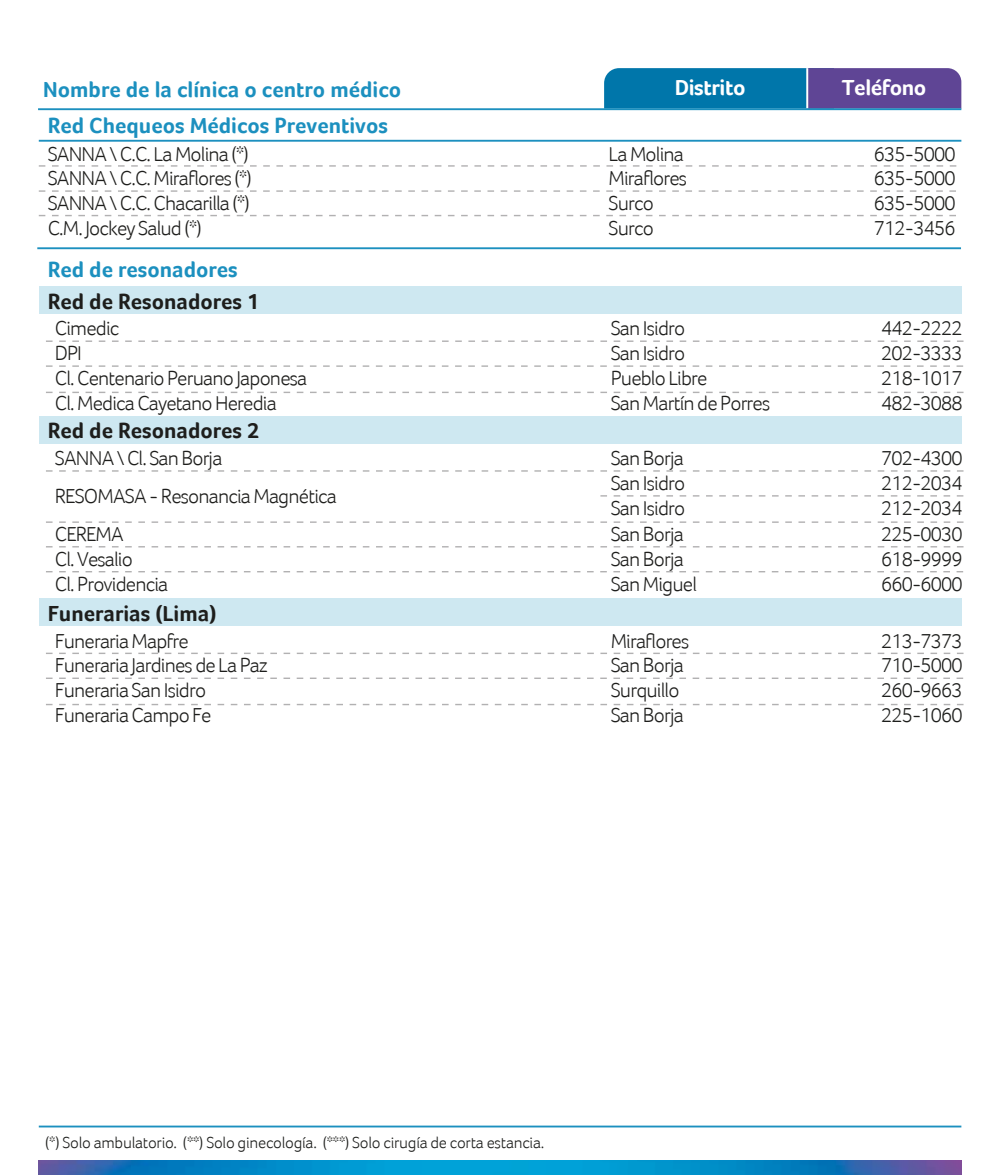
<style>
.page{position:relative;width:1000px;height:1175px;background:#fff}
.page>*{position:absolute;margin:0;border:0;box-sizing:border-box;transform-origin:0 0}
.t1{font:700 22.38px "Foco";color:#1c90bf}
.t2{font:700 22.38px "Foco";color:#1e1e1c}
.t3{font:700 22.38px "Foco";letter-spacing:-.02em;color:#fff}
.t4{font:300 20.75px/24.9px "Foco";letter-spacing:-.04em;color:#1e1e1c}
.t5{font:300 20.75px/24.9px "Foco";letter-spacing:-.04em;color:#1e1f1d;text-align:justify}
.t6{font:300 16.38px "Foco";letter-spacing:-.015em;color:#1d1e1c}
</style>
<div class="page">
<div style="left:604px;top:68px;width:229px;height:41px;background:#0076aa"></div>
<div style="left:807px;top:68px;width:154px;height:41px;background:#5f4595"></div>
<hr style="left:806px;top:68px;width:2px;height:41px;background:#fff">
<hr style="left:38px;top:108px;width:923px;height:2px;background:#1c90bf">
<svg style="left:46px;top:340px;width:918px;height:2px"></svg>
<svg style="left:46px;top:365px;width:918px;height:2px"></svg>
<svg style="left:46px;top:392px;width:918px;height:1px"></svg>
<svg style="left:46px;top:546px;width:918px;height:2px"></svg>
<svg style="left:46px;top:571px;width:918px;height:1px"></svg>
<div style="left:39px;top:286px;width:922px;height:28px;background:#cee8f1"></div>
<svg style="left:46px;top:470px;width:918px;height:2px"></svg>
<svg style="left:600px;top:495px;width:364px;height:2px"></svg>
<svg style="left:46px;top:521px;width:918px;height:2px"></svg>
<div style="left:39px;top:416px;width:922px;height:28px;background:#cee8f1"></div>
<svg style="left:46px;top:653px;width:918px;height:1px"></svg>
<svg style="left:46px;top:678px;width:918px;height:1px"></svg>
<svg style="left:46px;top:704px;width:918px;height:1px"></svg>
<div style="left:39px;top:599px;width:922px;height:27px;background:#cee8f1"></div>
<img style="left:39px;top:1161px;width:922px;height:14px">
<hr style="left:39px;top:140px;width:922px;height:2px;background:#1c90bf">
<svg style="left:39px;top:165px;width:918px;height:2px"></svg>
<svg style="left:39px;top:190px;width:917px;height:2px"></svg>
<svg style="left:39px;top:215px;width:917px;height:1px"></svg>
<hr style="left:37px;top:247px;width:924px;height:2px;background:#1c90bf">
<hr style="left:39px;top:1126px;width:922px;height:1px;background:#1c90bf">
<p class="t1" style="left:43px;top:76px;width:360px">Nombre de la clínica o centro médico</p>
<p class="t3" style="left:675px;top:75px;width:72px">Distrito</p>
<p class="t3" style="left:842px;top:75px;width:86px">Teléfono</p>
<p class="t1" style="left:48px;top:113px;width:342px">Red Chequeos Médicos Preventivos</p>
<p class="t4" style="left:48px;top:141px;width:206px">SANNA \ C.C. La Molina (*)<br>SANNA \ C.C. Miraflores (*)<br>SANNA \ C.C. Chacarilla (*)<br>C.M. Jockey Salud (*)</p>
<p class="t4" style="left:609px;top:141px;width:80px">La Molina<br>Miraflores<br>Surco<br>Surco</p>
<p class="t5" style="left:874px;top:141px;width:83px">635-5000<br>635-5000<br>635-5000<br>712-3456</p>
<p class="t1" style="left:48px;top:257px;width:192px">Red de resonadores</p>
<p class="t2" style="left:48px;top:288px;width:213px">Red de Resonadores 1</p>
<p class="t4" style="left:55px;top:316px;width:254px">Cimedic<br>DPI<br>Cl. Centenario Peruano Japonesa<br>Cl. Medica Cayetano Heredia</p>
<p class="t4" style="left:611px;top:316px;width:161px">San Isidro<br>San Isidro<br>Pueblo Libre<br>San Martín de Porres</p>
<p class="t5" style="left:881px;top:316px;width:83px">442-2222<br>202-3333<br>218-1017<br>482-3088</p>
<p class="t2" style="left:48px;top:418px;width:213px">Red de Resonadores 2</p>
<p class="t4" style="left:55px;top:439px;width:283px;line-height:37.4px">SANNA \ Cl. San Borja<br>RESOMASA - Resonancia Magnética</p>
<p class="t4" style="left:611px;top:446px;width:76px;text-align:justify">San Borja San Isidro San Isidro</p>
<p class="t5" style="left:881px;top:446px;width:83px">702-4300<br>212-2034<br>212-2034</p>
<p class="t4" style="left:55px;top:521px;width:115px">CEREMA<br>Cl. Vesalio<br>Cl. Providencia</p>
<p class="t4" style="left:611px;top:521px;width:88px">San Borja<br>San Borja<br>San Miguel</p>
<p class="t5" style="left:881px;top:521px;width:83px">225-0030<br>618-9999<br>660-6000</p>
<p class="t2" style="left:48px;top:600px;width:170px">Funerarias (Lima)</p>
<p class="t4" style="left:55px;top:628px;width:214px">Funeraria Mapfre<br>Funeraria Jardines de La Paz<br>Funeraria San Isidro<br>Funeraria Campo Fe</p>
<p class="t4" style="left:611px;top:628px;width:80px">Miraflores<br>San Borja<br>Surquillo<br>San Borja</p>
<p class="t5" style="left:881px;top:628px;width:83px">213-7373<br>710-5000<br>260-9663<br>225-1060</p>
<p class="t6" style="left:45px;top:1133px;width:501px">(*) Solo ambulatorio. (**) Solo ginecología. (***) Solo cirugía de corta estancia.</p>
</div>
